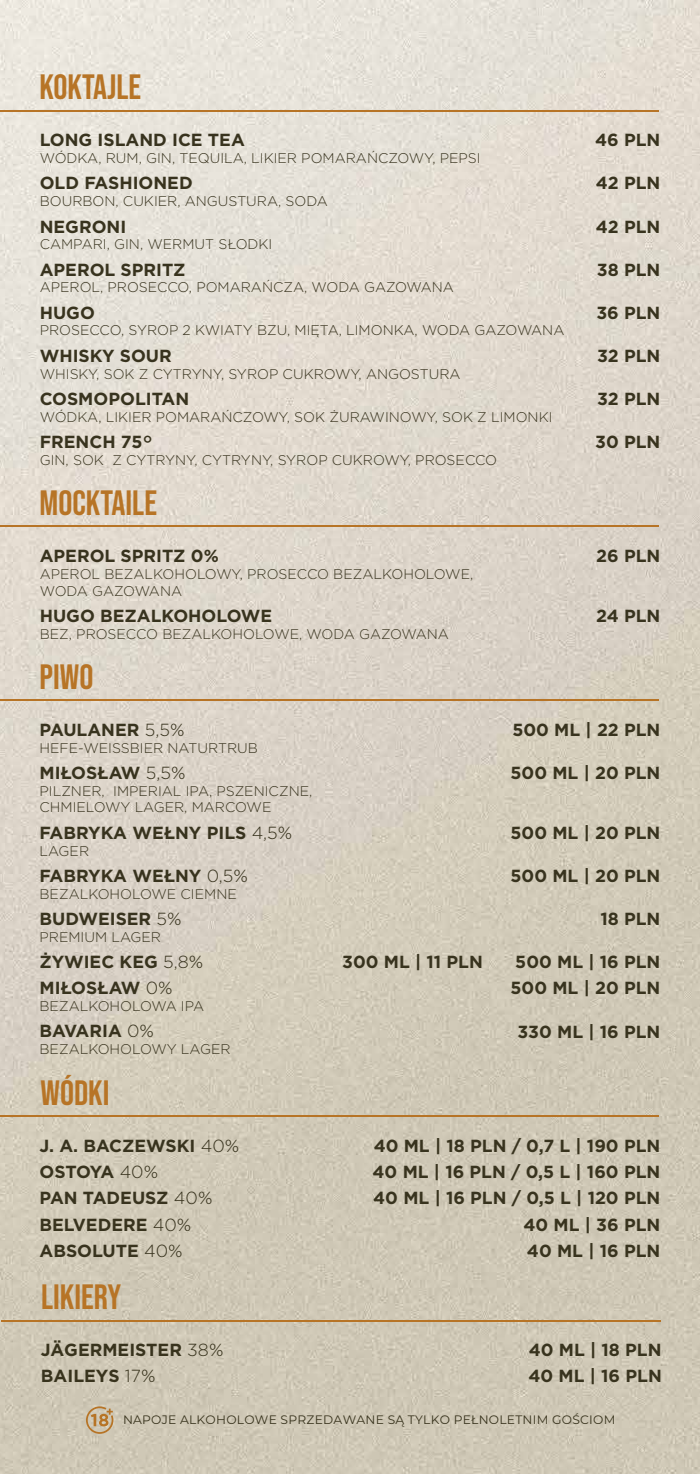
<style>
.page{position:relative;width:700px;height:1474px;background:#fff}
.page>*{position:absolute;margin:0;border:0;box-sizing:border-box;transform-origin:0 0}
.t1{font:35px "Bebas Neue";color:#b77426}
.t2{font:700 17.5px/26.2px "Gotham";color:#38331e}
.t3{font:700 17.5px/26.2px "Gotham";color:#38331d}
.t4{font:300 14px/16.8px "Gotham";color:#38331e}
.t5{font:12.25px "Montserrat";letter-spacing:.02em;color:#38331d}
.s1{font-weight:300}
</style>
<div class="page">
<img style="left:0;top:0;width:699px;height:1473px">
<hr style="left:0;top:110px;width:658px;height:2px;background:#b77426">
<hr style="left:0;top:525px;width:658px;height:2px;background:#b77426">
<hr style="left:0;top:699px;width:658px;height:2px;background:#b77426">
<hr style="left:0;top:1115px;width:658px;height:1px;background:#b77426">
<hr style="left:1px;top:1319px;width:659px;height:2px;background:#b77426">
<svg style="left:86px;top:1406px;width:27px;height:27px"></svg>
<h1 class="t1" style="left:40px;top:67px;width:103px">KOKTAJLE</h1>
<p class="t2" style="left:40px;top:127px;width:206px">LONG ISLAND ICE TEA</p>
<p class="t4" style="left:40px;top:149px;width:442px">WÓDKA, RUM, GIN, TEQUILA, LIKIER POMARAŃCZOWY, PEPSI</p>
<p class="t2" style="left:40px;top:170px;width:154px">OLD FASHIONED</p>
<p class="t4" style="left:40px;top:192px;width:289px">BOURBON, CUKIER, ANGUSTURA, SODA</p>
<p class="t2" style="left:40px;top:213px;width:88px">NEGRONI</p>
<p class="t4" style="left:40px;top:235px;width:234px">CAMPARI, GIN, WERMUT SŁODKI</p>
<p class="t2" style="left:40px;top:256px;width:147px">APEROL SPRITZ</p>
<p class="t4" style="left:40px;top:279px;width:415px">APEROL, PROSECCO, POMARAŃCZA, WODA GAZOWANA</p>
<p class="t2" style="left:40px;top:299px;width:57px">HUGO</p>
<p class="t4" style="left:40px;top:322px;width:526px">PROSECCO, SYROP 2 KWIATY BZU, MIĘTA, LIMONKA, WODA GAZOWANA</p>
<p class="t2" style="left:40px;top:342px;width:134px">WHISKY SOUR</p>
<p class="t4" style="left:40px;top:365px;width:422px">WHISKY, SOK Z CYTRYNY, SYROP CUKROWY, ANGOSTURA</p>
<p class="t2" style="left:40px;top:385px;width:151px">COSMOPOLITAN</p>
<p class="t4" style="left:40px;top:408px;width:514px">WÓDKA, LIKIER POMARAŃCZOWY, SOK ŻURAWINOWY, SOK Z LIMONKI</p>
<p class="t2" style="left:40px;top:428px;width:115px">FRENCH 75°</p>
<p class="t4" style="left:40px;top:451px;width:459px">GIN, SOK Z CYTRYNY, CYTRYNY, SYROP CUKROWY, PROSECCO</p>
<h1 class="t1" style="left:40px;top:483px;width:119px">MOCKTAILE</h1>
<p class="t2" style="left:40px;top:542px;width:180px">APEROL SPRITZ 0%</p>
<p class="t4" style="left:40px;top:565px;width:435px">APEROL BEZALKOHOLOWY, PROSECCO BEZALKOHOLOWE,<br>WODA GAZOWANA</p>
<p class="t2" style="left:40px;top:602px;width:234px">HUGO BEZALKOHOLOWE</p>
<p class="t4" style="left:40px;top:625px;width:410px">BEZ, PROSECCO BEZALKOHOLOWE, WODA GAZOWANA</p>
<p class="t2" style="left:595px;top:127px;width:67px">46 PLN</p>
<p class="t2" style="left:595px;top:170px;width:66px">42 PLN</p>
<p class="t2" style="left:595px;top:213px;width:66px">42 PLN</p>
<p class="t2" style="left:596px;top:256px;width:65px">38 PLN</p>
<p class="t2" style="left:596px;top:299px;width:66px">36 PLN</p>
<p class="t2" style="left:597px;top:342px;width:65px">32 PLN</p>
<p class="t2" style="left:597px;top:385px;width:65px">32 PLN</p>
<p class="t2" style="left:595px;top:428px;width:67px">30 PLN</p>
<p class="t2" style="left:596px;top:542px;width:66px">26 PLN</p>
<p class="t2" style="left:596px;top:603px;width:66px">24 PLN</p>
<h1 class="t1" style="left:40px;top:657px;width:55px">PIWO</h1>
<p class="t2" style="left:40px;top:716px;width:146px">PAULANER <span class="s1">5,5%</span></p>
<p class="t4" style="left:40px;top:739px;width:220px">HEFE-WEISSBIER NATURTRUB</p>
<p class="t2" style="left:40px;top:759px;width:147px">MIŁOSŁAW <span class="s1">5,5%</span></p>
<p class="t4" style="left:40px;top:782px;width:274px">PILZNER, IMPERIAL IPA, PSZENICZNE,<br>CHMIELOWY LAGER, MARCOWE</p>
<p class="t2" style="left:40px;top:819px;width:254px">FABRYKA WEŁNY PILS <span class="s1">4,5%</span></p>
<p class="t4" style="left:40px;top:841px;width:51px">LAGER</p>
<p class="t2" style="left:40px;top:862px;width:210px">FABRYKA WEŁNY <span class="s1">0,5%</span></p>
<p class="t4" style="left:40px;top:884px;width:199px">BEZALKOHOLOWE CIEMNE</p>
<p class="t2" style="left:40px;top:905px;width:143px">BUDWEISER <span class="s1">5%</span></p>
<p class="t4" style="left:40px;top:928px;width:123px">PREMIUM LAGER</p>
<p class="t2" style="left:40px;top:948px;width:165px">ŻYWIEC KEG <span class="s1">5,8%<br></span>MIŁOSŁAW <span class="s1">0%</span></p>
<p class="t4" style="left:40px;top:997px;width:166px">BEZALKOHOLOWA IPA</p>
<p class="t2" style="left:40px;top:1017px;width:116px">BAVARIA <span class="s1">0%</span></p>
<p class="t4" style="left:40px;top:1040px;width:192px">BEZALKOHOLOWY LAGER</p>
<p class="t2" style="left:512px;top:716px;width:149px">500 ML | 22 PLN</p>
<p class="t2" style="left:510px;top:759px;width:151px">500 ML | 20 PLN</p>
<p class="t2" style="left:510px;top:819px;width:151px">500 ML | 20 PLN</p>
<p class="t2" style="left:510px;top:862px;width:151px">500 ML | 20 PLN</p>
<p class="t2" style="left:600px;top:905px;width:62px">18 PLN</p>
<p class="t2" style="left:342px;top:948px;width:142px">300 ML | 11 PLN</p>
<p class="t2" style="left:510px;top:948px;width:151px">500 ML | 16 PLN<br>500 ML | 20 PLN</p>
<p class="t2" style="left:517px;top:1018px;width:144px">330 ML | 16 PLN</p>
<h1 class="t1" style="left:40px;top:1072px;width:70px">WÓDKI</h1>
<p class="t2" style="left:40px;top:1132px;width:201px">J. A. BACZEWSKI <span class="s1">40%<br></span>OSTOYA <span class="s1">40%<br></span>PAN TADEUSZ <span class="s1">40%<br></span>BELVEDERE <span class="s1">40%<br></span>ABSOLUTE <span class="s1">40%</span></p>
<p class="t2" style="left:372px;top:1132px;width:289px;text-align:right">40 ML | 18 PLN / 0,7 L | 190 PLN<br>40 ML | 16 PLN / 0,5 L | 160 PLN<br>40 ML | 16 PLN / 0,5 L | 120 PLN<br>40 ML | 36 PLN<br>40 ML | 16 PLN</p>
<h1 class="t1" style="left:41px;top:1277px;width:82px">LIKIERY</h1>
<p class="t3" style="left:41px;top:1336px;width:184px">JÄGERMEISTER <span class="s1">38%<br></span>BAILEYS <span class="s1">17%</span></p>
<p class="t2" style="left:528px;top:1336px;width:135px">40 ML | 18 PLN<br>40 ML | 16 PLN</p>
<p class="t5" style="left:123px;top:1411px;width:494px">NAPOJE ALKOHOLOWE SPRZEDAWANE SĄ TYLKO PEŁNOLETNIM GOŚCIOM</p>
</div>
